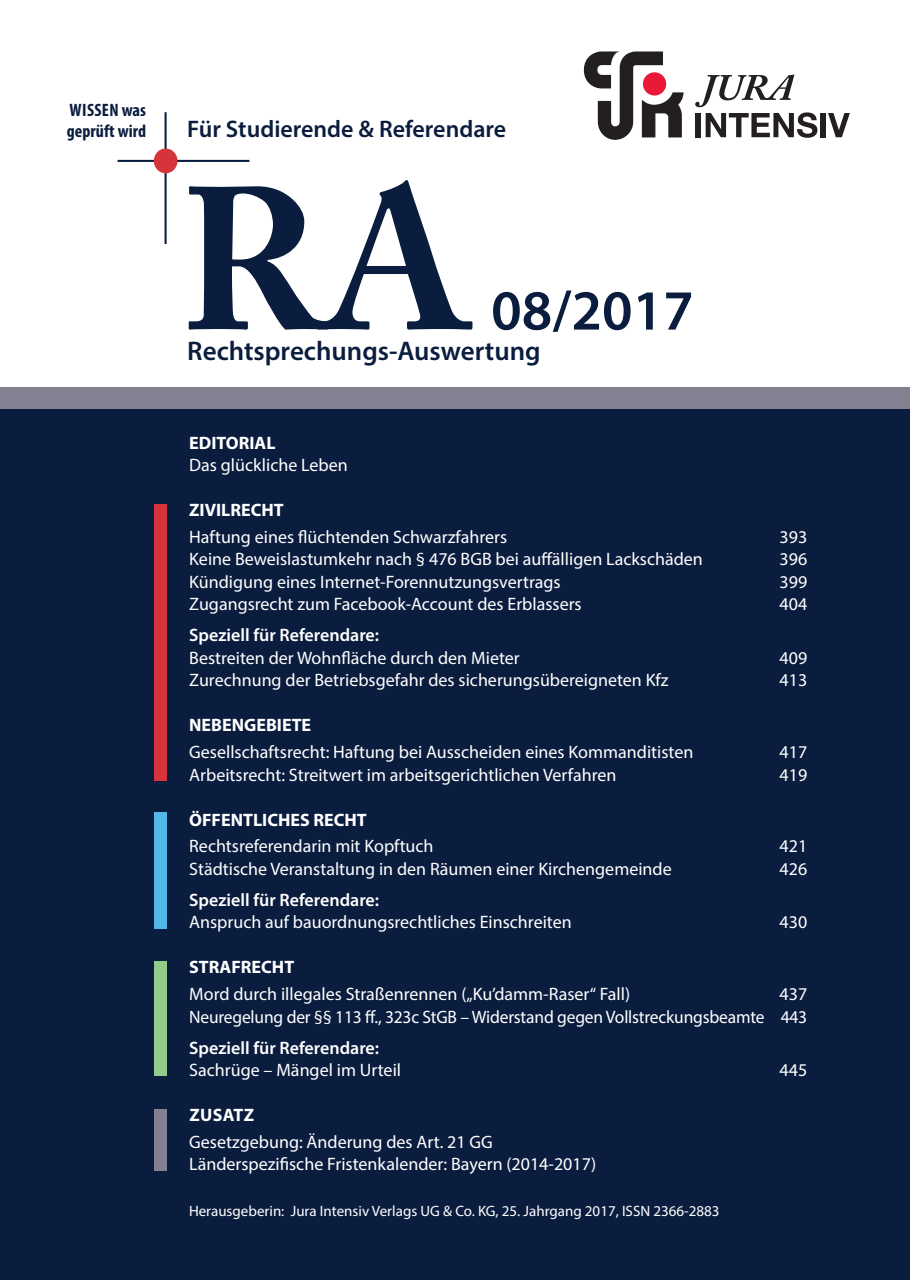
<style>
.page{position:relative;width:910px;height:1280px;background:#fff}
.page>*{position:absolute;margin:0;border:0;box-sizing:border-box;transform-origin:0 0}
.t1{font:700 200.7px "Adobe Caslon Pro";color:#0a1d3e}
.t2{font:600 57px "Myriad Pro";color:#0a1d3e}
.t3{font:600 27px "Myriad Pro";color:#0a1d3e}
.t4{font:600 24px "Myriad Pro";color:#0a1d3e}
.t5{font:18px/22.5px "Myriad Pro";color:#fff;text-align:right}
.t6{font:600 18px "Myriad Pro";color:#fff}
.t7{font:700 18px "Myriad Pro";color:#fff}
.t8{font:700 condensed 18px/21.6px "Myriad Pro";color:#0a1d3e}
.t9{font:15px "Myriad Pro";color:#fff}
</style>
<div class="page">
<div style="left:0;top:400px;width:910px;height:880px;background:#0a1d3e"></div>
<div style="left:0;top:387px;width:910px;height:22px;background:#857f92"></div>
<div style="left:154px;top:504px;width:13px;height:276px;background:#d5343a"></div>
<div style="left:154px;top:812px;width:13px;height:116px;background:#50b7e8"></div>
<div style="left:154px;top:961px;width:13px;height:115px;background:#91cc88"></div>
<hr style="left:165px;top:112px;width:2px;height:132px;background:#0a1d3e">
<hr style="left:118px;top:160px;width:131px;height:2px;background:#0a1d3e">
<div style="left:154px;top:148px;width:23px;height:25px;background:#d5343a;border-radius:50%"></div>
<div style="left:154px;top:1109px;width:13px;height:61px;background:#857f92"></div>
<svg style="left:584px;top:51px;width:100px;height:89px"></svg>
<svg style="left:695px;top:75px;width:122px;height:63px"></svg>
<div style="left:821px;top:113px;width:5px;height:24px;background:#231f20"></div>
<svg style="left:828px;top:113px;width:22px;height:24px"></svg>
<p class="t8" style="left:67px;top:98px;width:81px">WISSEN was geprüft wird</p>
<h3 class="t4" style="left:187px;top:114px;width:320px">Für Studierende &amp; Referendare</h3>
<h1 class="t1" style="left:179px;top:142px;width:293px">RA</h1>
<h2 class="t2" style="left:491px;top:274px;width:204px">08/2017</h2>
<h3 class="t3" style="left:187px;top:333px;width:355px">Rechtsprechungs-Auswertung</h3>
<p class="t7" style="left:189px;top:431px;width:88px">EDITORIAL</p>
<p class="t5" style="left:189px;top:453px;width:160px">Das glückliche Leben</p>
<p class="t7" style="left:189px;top:498px;width:96px">ZIVILRECHT</p>
<p class="t5" style="left:189px;top:525px;width:320px">Haftung eines flüchtenden Schwarzfahrers</p>
<p class="t5" style="left:780px;top:525px;width:29px">393</p>
<p class="t5" style="left:189px;top:548px;width:515px">Keine Beweislastumkehr nach § 476 BGB bei auffälligen Lackschäden</p>
<p class="t5" style="left:780px;top:548px;width:29px">396</p>
<p class="t5" style="left:189px;top:570px;width:373px">Kündigung eines Internet-Forennutzungsvertrags</p>
<p class="t5" style="left:780px;top:570px;width:29px">399</p>
<p class="t5" style="left:189px;top:593px;width:394px">Zugangsrecht zum Facebook-Account des Erblassers</p>
<p class="t5" style="left:780px;top:593px;width:29px">404</p>
<p class="t6" style="left:189px;top:624px;width:191px">Speziell für Referendare:</p>
<p class="t5" style="left:189px;top:646px;width:332px">Bestreiten der Wohnfläche durch den Mieter</p>
<p class="t5" style="left:780px;top:646px;width:29px">409</p>
<p class="t5" style="left:189px;top:669px;width:481px">Zurechnung der Betriebsgefahr des sicherungsübereigneten Kfz</p>
<p class="t5" style="left:780px;top:669px;width:29px">413</p>
<p class="t7" style="left:189px;top:713px;width:124px">NEBENGEBIETE</p>
<p class="t5" style="left:189px;top:740px;width:506px">Gesellschaftsrecht: Haftung bei Ausscheiden eines Kommanditisten</p>
<p class="t5" style="left:780px;top:740px;width:29px">417</p>
<p class="t5" style="left:189px;top:763px;width:429px">Arbeitsrecht: Streitwert im arbeitsgerichtlichen Verfahren</p>
<p class="t5" style="left:780px;top:763px;width:29px">419</p>
<p class="t7" style="left:189px;top:808px;width:179px">ÖFFENTLICHES RECHT</p>
<p class="t5" style="left:189px;top:835px;width:246px">Rechtsreferendarin mit Kopftuch</p>
<p class="t5" style="left:780px;top:835px;width:29px">421</p>
<p class="t5" style="left:189px;top:857px;width:484px">Städtische Veranstaltung in den Räumen einer Kirchengemeinde</p>
<p class="t5" style="left:780px;top:857px;width:29px">426</p>
<p class="t6" style="left:189px;top:888px;width:191px">Speziell für Referendare:</p>
<p class="t5" style="left:189px;top:911px;width:384px">Anspruch auf bauordnungsrechtliches Einschreiten</p>
<p class="t5" style="left:780px;top:911px;width:29px">430</p>
<p class="t7" style="left:189px;top:955px;width:106px">STRAFRECHT</p>
<p class="t5" style="left:189px;top:982px;width:442px">Mord durch illegales Straßenrennen („Ku’damm-Raser“ Fall)</p>
<p class="t5" style="left:189px;top:982px;width:619px">437<br>Neuregelung der §§ 113 ff., 323c StGB – Widerstand gegen Vollstreckungsbeamte 443</p>
<p class="t6" style="left:189px;top:1036px;width:191px">Speziell für Referendare:</p>
<p class="t5" style="left:189px;top:1058px;width:213px">Sachrüge – Mängel im Urteil</p>
<p class="t5" style="left:780px;top:1058px;width:29px">445</p>
<p class="t7" style="left:189px;top:1103px;width:66px">ZUSATZ</p>
<p class="t5" style="left:189px;top:1130px;width:408px;text-align:left">Gesetzgebung: Änderung des Art. 21 GG<br>Länderspezifische Fristenkalender: Bayern (2014-2017)</p>
<p class="t9" style="left:189px;top:1201px;width:532px">Herausgeberin: Jura Intensiv Verlags UG &amp; Co. KG, 25. Jahrgang 2017, ISSN 2366-2883</p>
</div>
